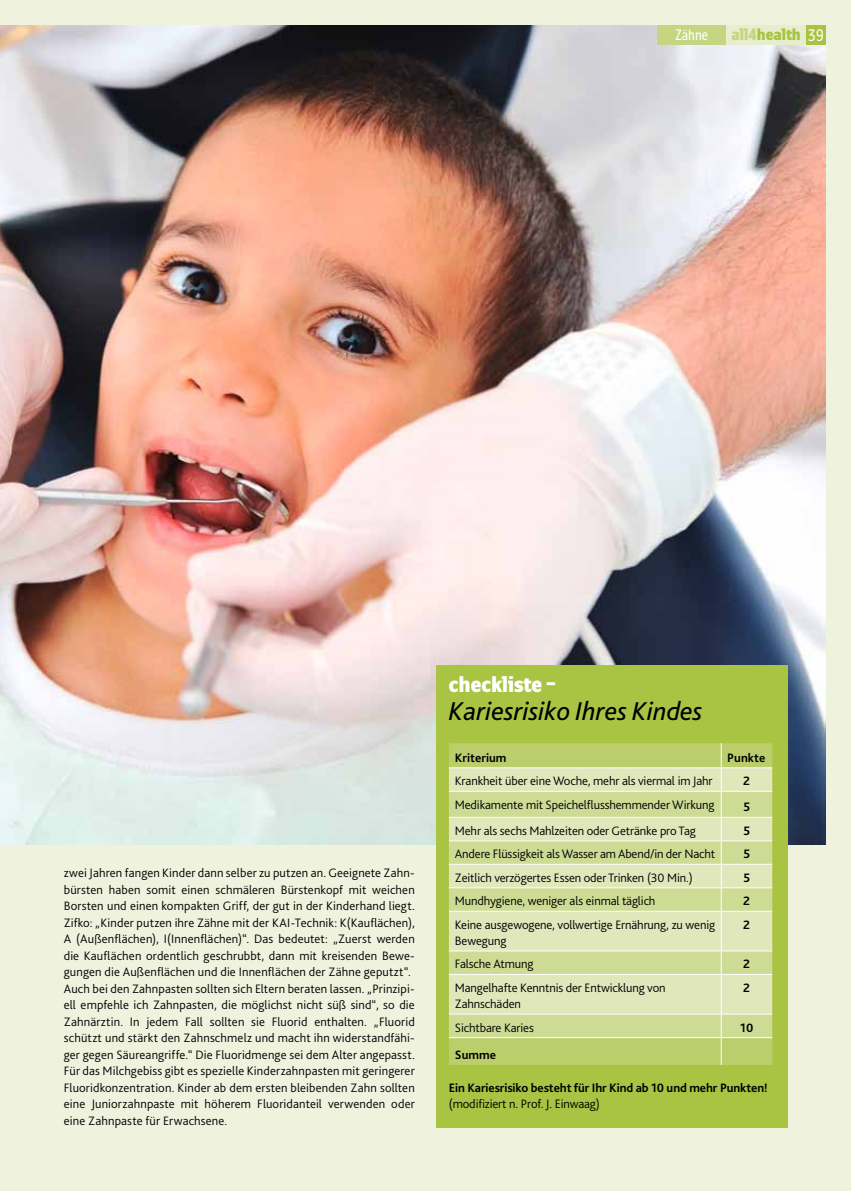
<style>
.page{position:relative;width:851px;height:1191px;background:#fff}
.page>*{position:absolute;margin:0;border:0;box-sizing:border-box;transform-origin:0 0}
.t1{font:italic 27px "Bliss 2";color:#000}
.t2{font:900 22.5px "Monitor Con Pro";color:#fff}
.t3{font:900 16.5px "Monitor Con Pro";color:#a9c342}
.t4{font:15px "Monitor Con Pro";color:#fff}
.t5{font:300 12.75px/16.5px "Bliss 2";letter-spacing:.005em;color:#000}
.t6{font:700 12.75px "Bliss 2";letter-spacing:-.01em;color:#000}
.s1{color:#c5d581}
.s2{font-weight:400;color:#fff}
</style>
<div class="page">
<div style="left:0;top:0;width:850px;height:1191px;background:#eff3de"></div>
<img style="left:0;top:26px;width:825px;height:818px">
<div style="left:725px;top:26px;width:81px;height:19px;background:#e7edcd"></div>
<div style="left:657px;top:26px;width:68px;height:19px;background:#c5d581"></div>
<div style="left:806px;top:26px;width:19px;height:19px;background:#a9c342"></div>
<div style="left:436px;top:665px;width:351px;height:462px;background:#a9c342"></div>
<div style="left:449px;top:743px;width:323px;height:322px;background:#bcce6c"></div>
<svg style="left:449px;top:768px;width:323px;height:23px;background:#dfe7bc"></svg>
<svg style="left:449px;top:792px;width:323px;height:245px;background:#d7e1a9"></svg>
<hr style="left:449px;top:767px;width:272px;height:1px;background:#fff">
<hr style="left:721px;top:767px;width:51px;height:1px;background:#fff">
<hr style="left:449px;top:791px;width:272px;height:1px;background:#fff">
<hr style="left:721px;top:791px;width:51px;height:1px;background:#fff">
<hr style="left:449px;top:817px;width:272px;height:1px;background:#fff">
<hr style="left:721px;top:817px;width:51px;height:1px;background:#fff">
<hr style="left:449px;top:840px;width:272px;height:1px;background:#fff">
<hr style="left:721px;top:840px;width:51px;height:1px;background:#fff">
<hr style="left:449px;top:864px;width:272px;height:1px;background:#fff">
<hr style="left:721px;top:864px;width:51px;height:1px;background:#fff">
<hr style="left:449px;top:887px;width:272px;height:1px;background:#fff">
<hr style="left:721px;top:887px;width:51px;height:1px;background:#fff">
<hr style="left:449px;top:911px;width:272px;height:1px;background:#fff">
<hr style="left:721px;top:911px;width:51px;height:1px;background:#fff">
<hr style="left:449px;top:950px;width:272px;height:1px;background:#fff">
<hr style="left:721px;top:950px;width:51px;height:1px;background:#fff">
<hr style="left:449px;top:974px;width:272px;height:1px;background:#fff">
<hr style="left:721px;top:974px;width:51px;height:1px;background:#fff">
<hr style="left:449px;top:1013px;width:272px;height:1px;background:#fff">
<hr style="left:721px;top:1013px;width:51px;height:1px;background:#fff">
<hr style="left:449px;top:1037px;width:272px;height:1px;background:#fff">
<hr style="left:721px;top:1037px;width:51px;height:1px;background:#fff">
<svg style="left:720px;top:743px;width:1px;height:168px"></svg>
<hr style="left:720px;top:911px;width:1px;height:39px;background:#fff">
<svg style="left:720px;top:951px;width:1px;height:23px"></svg>
<hr style="left:720px;top:974px;width:1px;height:39px;background:#fff">
<svg style="left:720px;top:1014px;width:1px;height:51px"></svg>
<p class="t4" style="left:675px;top:26px;width:34px">Zähne</p>
<p class="t3" style="left:731px;top:24px;width:94px"><span class="s1">all4</span>health <span class="s2">39</span></p>
<p class="t5" style="left:64px;top:864px;width:352px">zwei Jahren fangen Kinder dann selber zu putzen an. Geeignete Zahn&shy;bürsten haben somit einen schmäleren Bürstenkopf mit weichen Borsten und einen kompakten Griff, der gut in der Kinderhand liegt.<br>Zifko: „Kinder putzen ihre Zähne mit der KAI-Technik: K(Kauflächen), A (Außenflächen), I(Innenflächen)“. Das bedeutet: „Zuerst werden die Kauflächen ordentlich geschrubbt, dann mit kreisenden Bewe&shy;gungen die Außenflächen und die Innenflächen der Zähne geputzt“.<br>Auch bei den Zahnpasten sollten sich Eltern beraten lassen. „Prinzipi&shy;ell empfehle ich Zahnpasten, die möglichst nicht süß sind“, so die Zahnärztin. In jedem Fall sollten sie Fluorid enthalten. „Fluorid schützt und stärkt den Zahnschmelz und macht ihn widerstandfähi&shy;ger gegen Säureangriffe.“ Die Fluoridmenge sei dem Alter angepasst.<br>Für das Milchgebiss gibt es spezielle Kinderzahnpasten mit geringerer Fluoridkonzentration. Kinder ab dem ersten bleibenden Zahn sollten eine Juniorzahnpaste mit höherem Fluoridanteil verwenden oder eine Zahnpaste für Erwachsene.</p>
<h2 class="t2" style="left:449px;top:670px;width:108px">checkliste –</h2>
<h1 class="t1" style="left:449px;top:694px;width:255px">Kariesrisiko Ihres Kindes</h1>
<p class="t6" style="left:455px;top:749px;width:53px">Kriterium</p>
<p class="t6" style="left:727px;top:749px;width:40px">Punkte</p>
<p class="t5" style="left:455px;top:772px;width:259px">Krankheit über eine Woche, mehr als viermal im Jahr</p>
<p class="t6" style="left:743px;top:773px;width:8px">2</p>
<p class="t5" style="left:455px;top:796px;width:261px">Medikamente mit Speichelflusshemmender Wirkung</p>
<p class="t6" style="left:743px;top:799px;width:8px">5</p>
<p class="t5" style="left:455px;top:822px;width:242px">Mehr als sechs Mahlzeiten oder Getränke pro Tag</p>
<p class="t6" style="left:743px;top:822px;width:8px">5</p>
<p class="t5" style="left:455px;top:845px;width:262px">Andere Flüssigkeit als Wasser am Abend/in der Nacht</p>
<p class="t6" style="left:743px;top:846px;width:8px">5</p>
<p class="t5" style="left:455px;top:869px;width:239px">Zeitlich verzögertes Essen oder Trinken (30 Min.)</p>
<p class="t6" style="left:743px;top:869px;width:8px">5</p>
<p class="t5" style="left:455px;top:892px;width:202px">Mundhygiene, weniger als einmal täglich</p>
<p class="t6" style="left:743px;top:893px;width:8px">2</p>
<p class="t5" style="left:455px;top:916px;width:262px">Keine ausgewogene, vollwertige Ernährung, zu wenig<br>Bewegung</p>
<p class="t6" style="left:743px;top:916px;width:8px">2</p>
<p class="t5" style="left:455px;top:955px;width:80px">Falsche Atmung</p>
<p class="t6" style="left:743px;top:956px;width:8px">2</p>
<p class="t5" style="left:455px;top:979px;width:212px">Mangelhafte Kenntnis der Entwicklung von<br>Zahnschäden</p>
<p class="t6" style="left:743px;top:979px;width:8px">2</p>
<p class="t5" style="left:455px;top:1018px;width:80px">Sichtbare Karies</p>
<p class="t6" style="left:740px;top:1019px;width:15px">10</p>
<p class="t6" style="left:455px;top:1046px;width:43px">Summe</p>
<p class="t6" style="left:449px;top:1079px;width:320px">Ein Kariesrisiko besteht für Ihr Kind ab 10 und mehr Punkten!</p>
<p class="t5" style="left:449px;top:1095px;width:152px">(modifiziert n. Prof. J. Einwaag)</p>
</div>
